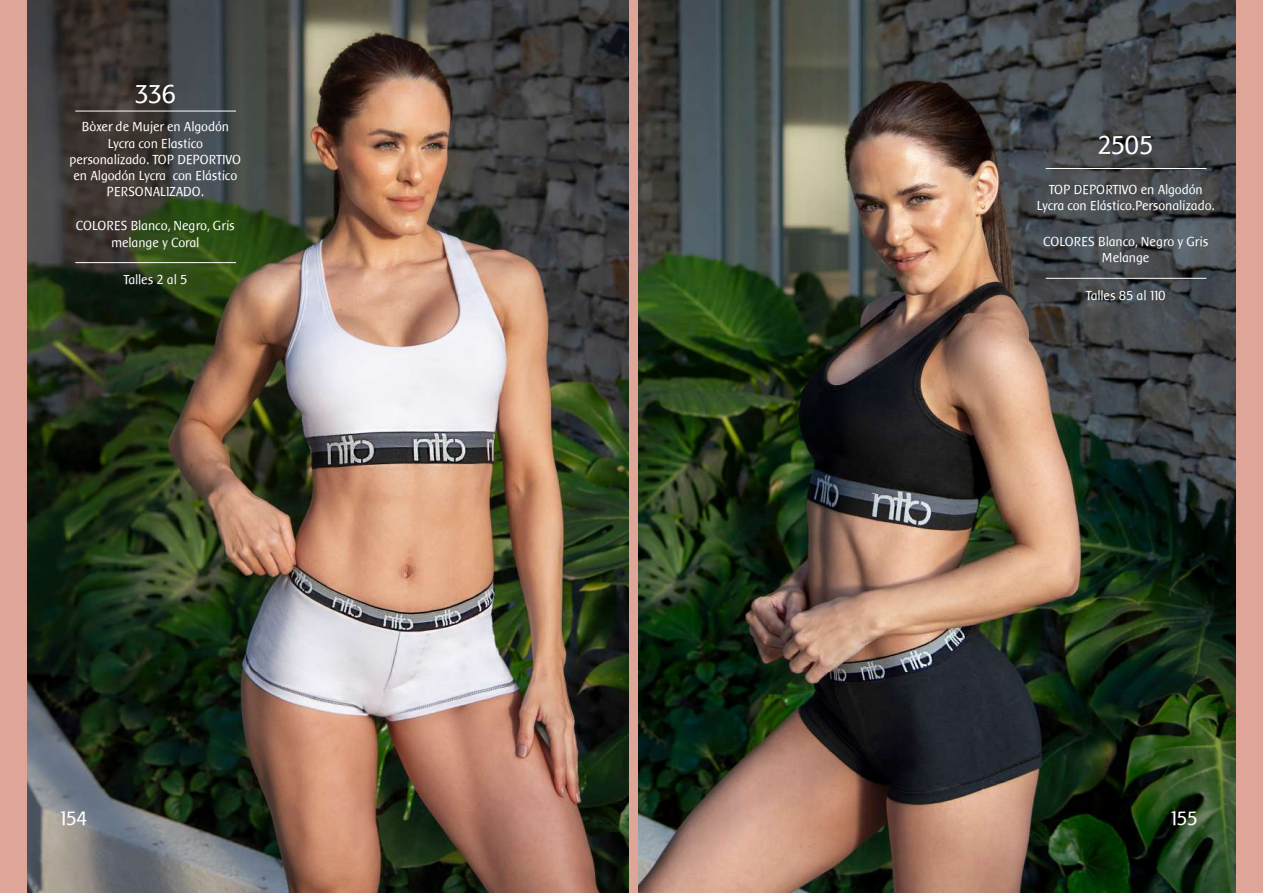
<style>
.page{position:relative;width:1263px;height:893px;background:#dea598}
.page>*{position:absolute;margin:0;border:0;box-sizing:border-box;transform-origin:0 0}
.t1{font:26.7px "Baar Sophia";letter-spacing:-.02em;color:#fff}
.t2{font:20.1px "Baar Sophia";letter-spacing:-.03em;color:#fff}
.t3{font:13.5px/16.2px "Baar Sophia";color:#fff;text-align:center}
</style>
<div class="page">
<img style="left:639px;top:1px;width:596px;height:892px">
<img style="left:28px;top:0;width:600px;height:893px">
<hr style="left:75px;top:111px;width:161px;height:1px;background:#fff">
<hr style="left:75px;top:262px;width:161px;height:1px;background:#fff">
<hr style="left:1046px;top:168px;width:160px;height:1px;background:#fff">
<hr style="left:1046px;top:278px;width:160px;height:1px;background:#fff">
<h1 class="t1" style="left:135px;top:79px;width:43px">336</h1>
<p class="t3" style="left:70px;top:119px;width:173px">Bòxer de Mujer en Algodón<br>Lycra con Elastico personalizado. TOP DEPORTIVO en Algodón Lycra con Elástico<br>PERSONALIZADO.</p>
<p class="t3" style="left:76px;top:218px;width:160px">COLORES Blanco, Negro, Gris melange y Coral</p>
<p class="t3" style="left:124px;top:272px;width:65px">Talles 2 al 5</p>
<h1 class="t1" style="left:1098px;top:131px;width:57px">2505</h1>
<p class="t3" style="left:1037px;top:182px;width:179px">TOP DEPORTIVO en Algodón<br>Lycra con Elástico.Personalizado.</p>
<p class="t3" style="left:1043px;top:233px;width:167px">COLORES Blanco, Negro y Gris<br>Melange</p>
<p class="t3" style="left:1086px;top:287px;width:81px">Talles 85 al 110</p>
<h2 class="t2" style="left:60px;top:808px;width:29px">154</h2>
<h2 class="t2" style="left:1171px;top:808px;width:29px">155</h2>
</div>
